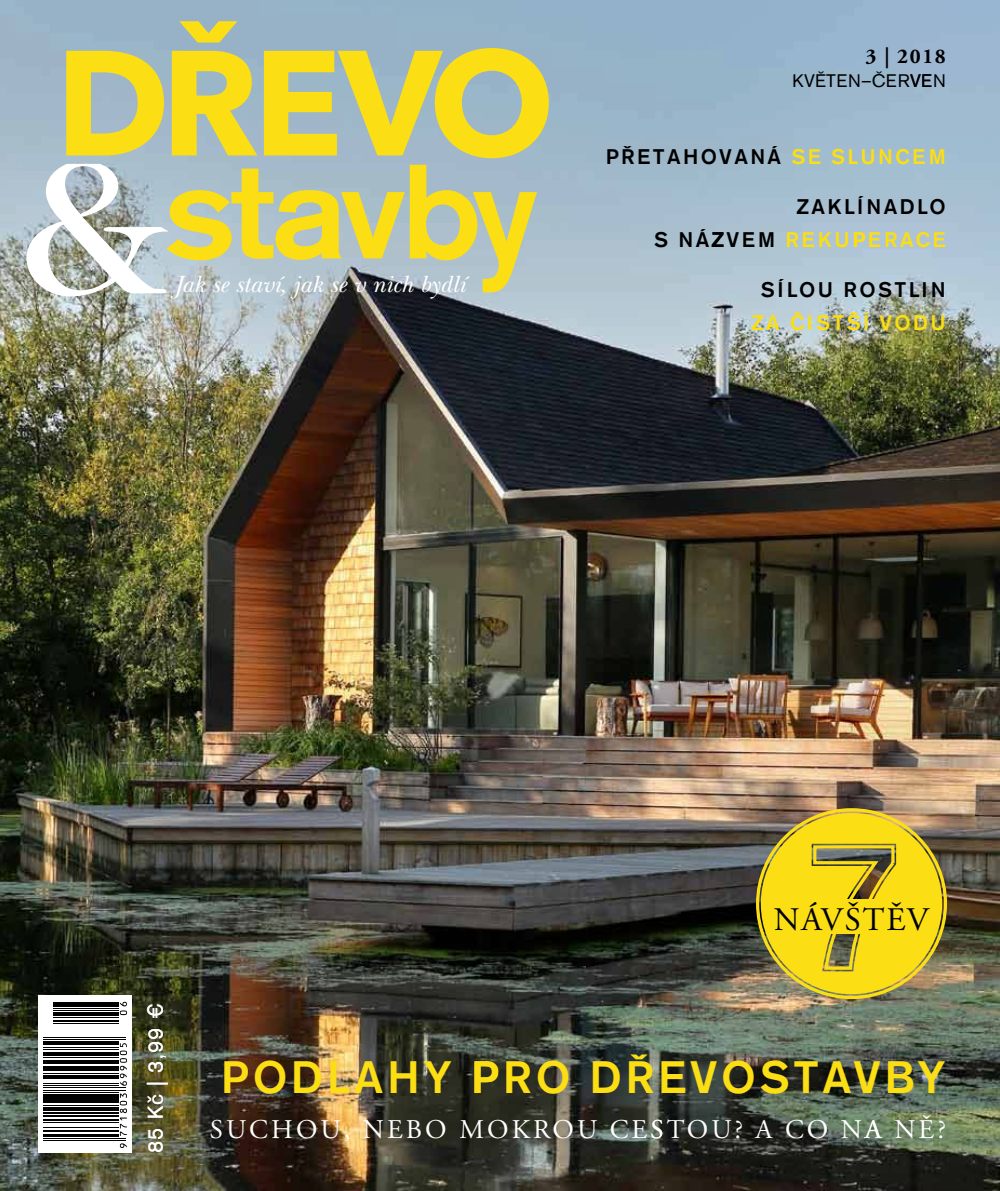
<style>
.page{position:relative;width:1000px;height:1191px;background:#fff}
.page>*{position:absolute;margin:0;border:0;box-sizing:border-box;transform-origin:0 0}
.t1{font:500 45px "Akzidenz Grotesk BECE";letter-spacing:.085em;color:#fbde14}
.t2{font:32.85px "Adobe Garamond Pro";letter-spacing:.055em;color:#000}
.t3{font:27px "Adobe Garamond Pro";letter-spacing:.115em;color:#fff}
.t4{font:italic 24.15px "New Baskervil Itc TOT";letter-spacing:-.005em;color:#fff}
.t5{font:500 21px/33px "Akzidenz Grotesk BECE";letter-spacing:.115em;color:#000;text-align:right}
.t6{font:500 21px "Akzidenz Grotesk BECE";letter-spacing:.115em;color:#fbde14}
.t7{font:21px "Akzidenz Grotesk BECE";color:#fff}
.t8{font:700 21px "Adobe Garamond Pro";color:#000}
.t9{font:18px "Akzidenz Grotesk BECE";letter-spacing:.015em;color:#000}
.s1{color:#fbde14}
.s2{font-family:"Helvetica"}
</style>
<div class="page">
<img style="left:0;top:0;width:999px;height:1191px">
<div style="left:38px;top:995px;width:94px;height:157px;background:#fff"></div>
<hr style="left:43px;top:1140px;width:82px;height:1px;background:#000">
<hr style="left:43px;top:1138px;width:82px;height:1px;background:#000">
<hr style="left:43px;top:1133px;width:76px;height:3px;background:#000">
<hr style="left:43px;top:1130px;width:76px;height:2px;background:#000">
<hr style="left:43px;top:1127px;width:76px;height:1px;background:#000">
<hr style="left:43px;top:1122px;width:76px;height:1px;background:#000">
<hr style="left:43px;top:1119px;width:76px;height:2px;background:#000">
<hr style="left:43px;top:1115px;width:76px;height:1px;background:#000">
<hr style="left:43px;top:1111px;width:76px;height:2px;background:#000">
<hr style="left:43px;top:1107px;width:76px;height:3px;background:#000">
<hr style="left:43px;top:1105px;width:76px;height:1px;background:#000">
<hr style="left:43px;top:1099px;width:76px;height:3px;background:#000">
<hr style="left:43px;top:1094px;width:76px;height:4px;background:#000">
<hr style="left:43px;top:1092px;width:76px;height:1px;background:#000">
<hr style="left:43px;top:1089px;width:82px;height:1px;background:#000">
<hr style="left:43px;top:1087px;width:82px;height:1px;background:#000">
<hr style="left:43px;top:1085px;width:76px;height:1px;background:#000">
<hr style="left:43px;top:1083px;width:76px;height:1px;background:#000">
<hr style="left:43px;top:1075px;width:76px;height:3px;background:#000">
<hr style="left:43px;top:1073px;width:76px;height:1px;background:#000">
<hr style="left:43px;top:1067px;width:76px;height:3px;background:#000">
<hr style="left:43px;top:1065px;width:76px;height:1px;background:#000">
<hr style="left:43px;top:1060px;width:76px;height:3px;background:#000">
<hr style="left:43px;top:1057px;width:76px;height:1px;background:#000">
<hr style="left:43px;top:1052px;width:76px;height:3px;background:#000">
<hr style="left:43px;top:1049px;width:76px;height:1px;background:#000">
<hr style="left:43px;top:1047px;width:76px;height:1px;background:#000">
<hr style="left:43px;top:1041px;width:76px;height:3px;background:#000">
<hr style="left:43px;top:1039px;width:82px;height:1px;background:#000">
<hr style="left:43px;top:1037px;width:82px;height:1px;background:#000">
<hr style="left:53px;top:1023px;width:66px;height:1px;background:#000">
<hr style="left:53px;top:1019px;width:66px;height:2px;background:#000">
<hr style="left:53px;top:1017px;width:66px;height:1px;background:#000">
<hr style="left:53px;top:1012px;width:66px;height:3px;background:#000">
<hr style="left:53px;top:1010px;width:66px;height:1px;background:#000">
<hr style="left:53px;top:1007px;width:66px;height:1px;background:#000">
<hr style="left:53px;top:1002px;width:66px;height:4px;background:#000">
<svg style="left:120px;top:1143px;width:7px;height:5px"></svg>
<svg style="left:120px;top:1093px;width:7px;height:43px"></svg>
<svg style="left:120px;top:1043px;width:7px;height:42px"></svg>
<svg style="left:120px;top:1001px;width:7px;height:14px"></svg>
<svg style="left:66px;top:51px;width:98px;height:104px;background:#dbd053"></svg>
<svg style="left:172px;top:21px;width:85px;height:134px;background:#d4cd5c"></svg>
<svg style="left:264px;top:48px;width:284px;height:110px;background:#d0cc63"></svg>
<svg style="left:27px;top:164px;width:510px;height:132px;background:#c1c69d"></svg>
<img style="left:760px;top:813px;width:181px;height:181px">
<div style="left:769px;top:899px;width:164px;height:35px;background:#fbde14"></div>
<p class="t4" style="left:176px;top:270px;width:292px">Jak se staví, jak se v nich bydlí</p>
<p class="t8" style="left:865px;top:44px;width:82px">3 | 2018</p>
<p class="t9" style="left:792px;top:71px;width:155px">KVĚTEN–ČERVEN</p>
<p class="t5" style="left:605px;top:140px;width:341px">PŘETAHOVANÁ <span class="s1">SE SLUNCEM</span></p>
<p class="t5" style="left:654px;top:190px;width:293px">ZAKLÍNADLO<br>S NÁZVEM <span class="s1">REKUPERACE</span></p>
<p class="t5" style="left:760px;top:273px;width:186px">SÍLOU ROSTLIN</p>
<p class="t6" style="left:750px;top:311px;width:196px">ZA ČISTŠÍ VODU</p>
<h2 class="t2" style="left:773px;top:899px;width:157px">NÁVŠTĚV</h2>
<p class="t7" style="left:143px;top:1153px;width:151px;rotate:-90deg">85 KČ | 3,99 <span class="s2">€</span></p>
<h1 class="t1" style="left:221px;top:1052px;width:726px">PODLAHY PRO DŘEVOSTAVBY</h1>
<p class="t3" style="left:210px;top:1113px;width:737px">SUCHOU, NEBO MOKROU CESTOU? A CO NA NĚ?</p>
</div>
